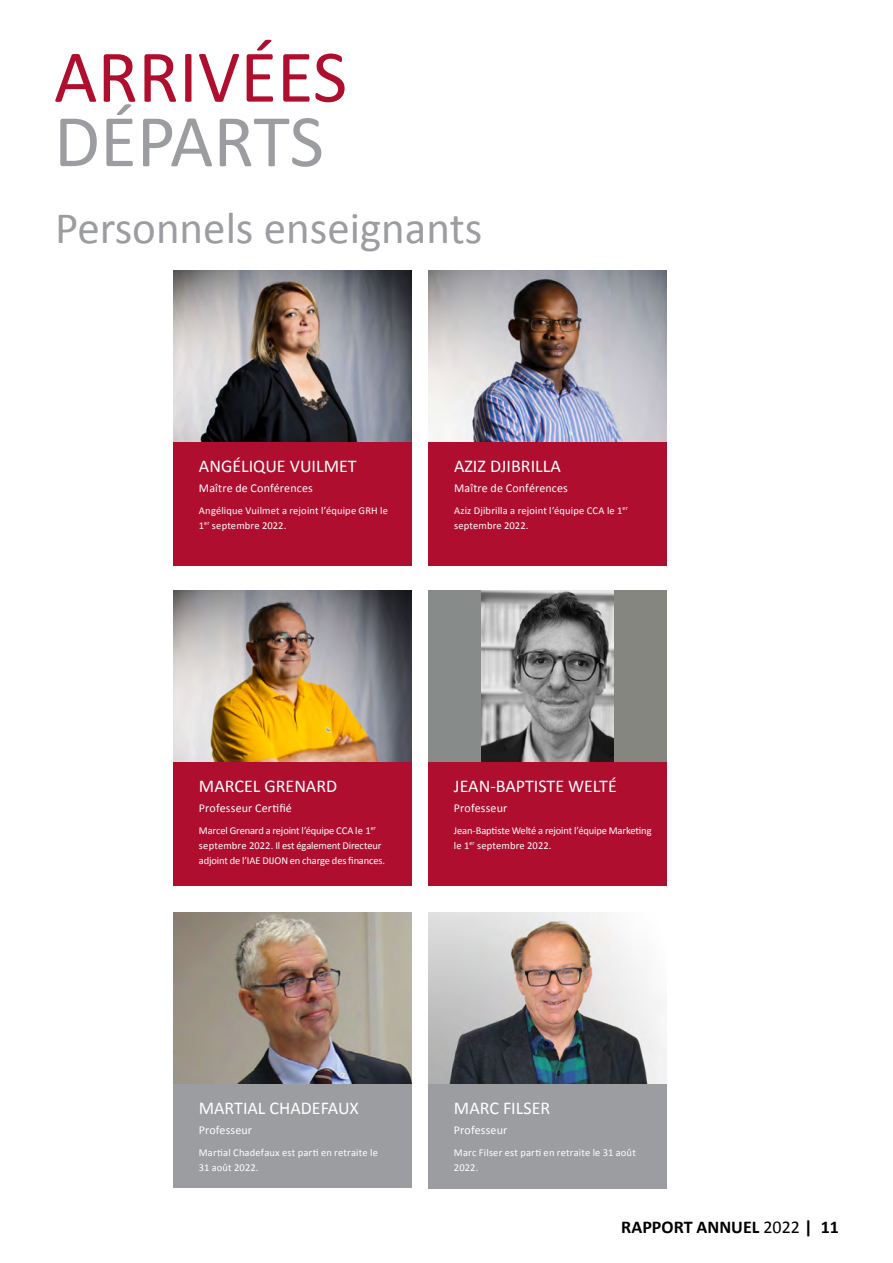
<style>
.page{position:relative;width:893px;height:1263px;background:#fff}
.page>*{position:absolute;margin:0;border:0;box-sizing:border-box;transform-origin:0 0}
.t1{font:75px "Calibri";color:#b00e2e}
.t2{font:75px "Calibri";color:#9c9da0}
.t3{font:45px "Calibri";color:#9c9da0}
.t4{font:18px "Calibri";color:#fff}
.t5{font:700 18px "Calibri";color:#000}
.t6{font:12px "Calibri";letter-spacing:.01em;color:#fff}
.t7{font:10.5px/15px "Calibri";letter-spacing:.01em;color:#fff}
.t8{font:10.5px/15px "Calibri";letter-spacing:-.015em;color:#fff}
.s1{font-weight:400}
</style>
<div class="page">
<img style="left:173px;top:270px;width:238px;height:172px">
<img style="left:428px;top:270px;width:238px;height:172px">
<img style="left:428px;top:912px;width:238px;height:172px">
<img style="left:480px;top:590px;width:134px;height:172px">
<div style="left:173px;top:442px;width:238px;height:124px;background:#b00e2e"></div>
<div style="left:428px;top:442px;width:238px;height:124px;background:#b00e2e"></div>
<div style="left:428px;top:1084px;width:238px;height:104px;background:#9c9da0"></div>
<div style="left:428px;top:762px;width:238px;height:124px;background:#b00e2e"></div>
<img style="left:173px;top:912px;width:238px;height:172px">
<div style="left:173px;top:1084px;width:238px;height:103px;background:#9c9da0"></div>
<img style="left:173px;top:590px;width:238px;height:172px">
<div style="left:173px;top:762px;width:238px;height:124px;background:#b00e2e"></div>
<div style="left:428px;top:590px;width:52px;height:172px;background:#878c8b"></div>
<div style="left:614px;top:590px;width:52px;height:172px;background:#868681"></div>
<h1 class="t1" style="left:54px;top:29px;width:295px">ARRIVÉES</h1>
<h1 class="t2" style="left:54px;top:94px;width:271px">DÉPARTS</h1>
<h2 class="t3" style="left:55px;top:199px;width:429px">Personnels enseignants</h2>
<h3 class="t4" style="left:199px;top:454px;width:159px">ANGÉLIQUE VUILMET</h3>
<h3 class="t4" style="left:454px;top:454px;width:108px">AZIZ DJIBRILLA</h3>
<p class="t6" style="left:199px;top:480px;width:115px">Maître de Conférences</p>
<p class="t6" style="left:454px;top:480px;width:115px">Maître de Conférences</p>
<p class="t7" style="left:199px;top:502px;width:190px">Angélique Vuilmet a rejoint l’équipe GRH le<br>1<sup>er</sup> septembre 2022.</p>
<p class="t7" style="left:454px;top:502px;width:175px">Aziz Djibrilla a rejoint l’équipe CCA le 1<sup>er </sup>septembre 2022.</p>
<h3 class="t4" style="left:199px;top:774px;width:140px">MARCEL GRENARD</h3>
<h3 class="t4" style="left:454px;top:774px;width:164px">JEAN-BAPTISTE WELTÉ</h3>
<p class="t6" style="left:199px;top:800px;width:94px">Professeur Certifié</p>
<p class="t6" style="left:454px;top:800px;width:55px">Professeur</p>
<p class="t8" style="left:199px;top:823px;width:188px">Marcel Grenard a rejoint l’équipe CCA le 1<sup>er </sup>septembre 2022. Il est également Directeur adjoint de l’IAE DIJON en charge des finances.</p>
<p class="t8" style="left:454px;top:823px;width:199px">Jean-Baptiste Welté a rejoint l’équipe Marketing le 1<sup>er</sup> septembre 2022.</p>
<h3 class="t4" style="left:199px;top:1096px;width:162px">MARTIAL CHADEFAUX</h3>
<p class="t6" style="left:199px;top:1122px;width:55px">Professeur</p>
<p class="t7" style="left:199px;top:1144px;width:181px">Martial Chadefaux est parti en retraite le<br>31 août 2022.</p>
<h3 class="t4" style="left:454px;top:1096px;width:98px">MARC FILSER</h3>
<p class="t6" style="left:454px;top:1122px;width:55px">Professeur</p>
<p class="t7" style="left:454px;top:1145px;width:183px">Marc Filser est parti en retraite le 31 août<br>2022.</p>
<h3 class="t5" style="left:621px;top:1215px;width:219px">RAPPORT ANNUEL <span class="s1">2022</span> | 11</h3>
</div>
